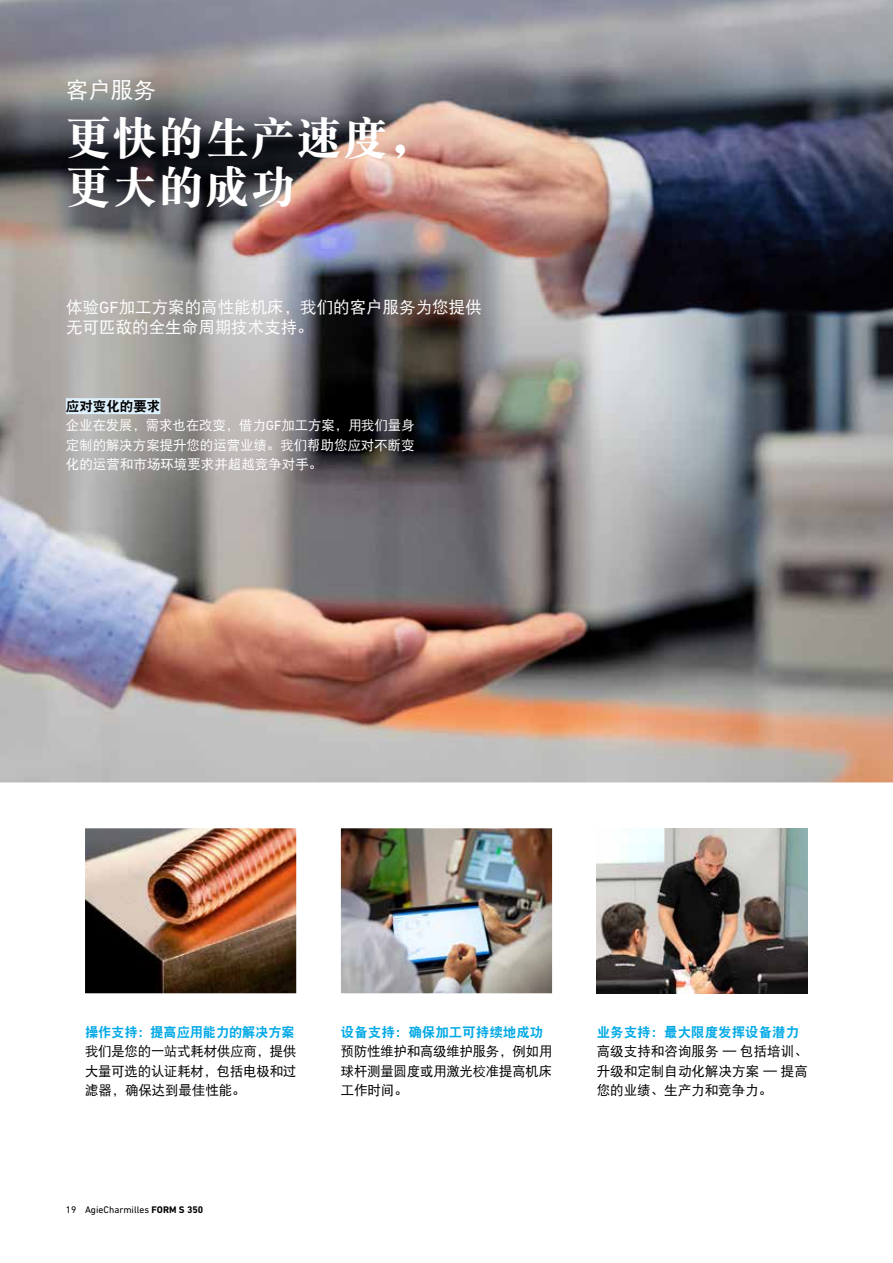
<style>
.page{position:relative;width:893px;height:1263px;background:#fff}
.page>*{position:absolute;margin:0;border:0;box-sizing:border-box;transform-origin:0 0}
.t1{font:45px/48.9px "DFP Song W9";letter-spacing:.025em;color:#fff}
.t2{font:22.5px "DFP Hei W5";color:#fff}
.t3{font:16.5px/19.5px "DFP Hei W5";color:#fff}
.t4{font:13.5px/19.5px "DFP Hei W5";letter-spacing:-.015em;color:#000;text-align:justify}
.t5{font:13.5px/19.5px "DFP Hei W5";letter-spacing:-.005em;color:#fff;text-align:justify}
.t6{font:13.5px "DFP Hei W9";color:#00a9e6}
.t7{font:13.5px "DFP Hei W9";color:#000}
.t8{font:9.75px "DIN Next W1 G";color:#000}
.s1{font-family:"DIN Next W1 G"}
.s2{font-weight:700}
</style>
<div class="page">
<img style="left:0;top:0;width:893px;height:782px">
<img style="left:85px;top:828px;width:211px;height:165px">
<img style="left:341px;top:828px;width:211px;height:165px">
<img style="left:597px;top:828px;width:211px;height:165px">
<div style="left:66px;top:398px;width:94px;height:16px;background:#ddeffb"></div>
<h2 class="t2" style="left:66px;top:78px;width:91px">客户服务</h2>
<h1 class="t1" style="left:66px;top:114px;width:369px">更快的生产速度，更大的成功</h1>
<p class="t3" style="left:66px;top:297px;width:417px">体验<span class="s1">GF</span>加工方案的高性能机床，我们的客户服务为您提供无可匹敌的全生命周期技术支持。</p>
<p class="t7" style="left:66px;top:399px;width:96px">应对变化的要求</p>
<p class="t5" style="left:66px;top:416px;width:350px">企业在发展，需求也在改变，借力<span class="s1">GF</span>加工方案，用我们量身定制的解决方案提升您的运营业绩。我们帮助您应对不断变化的运营和市场环境要求并超越竞争对手。</p>
<p class="t6" style="left:85px;top:1025px;width:211px">操作支持：提高应用能力的解决方案</p>
<p class="t4" style="left:85px;top:1042px;width:213px">我们是您的一站式耗材供应商，提供大量可选的认证耗材，包括电极和过滤器，确保达到最佳性能。</p>
<p class="t8" style="left:66px;top:1204px;width:139px">19 AgieCharmilles <span class="s2">FORM S 350</span></p>
<p class="t6" style="left:341px;top:1025px;width:204px">设备支持：确保加工可持续地成功</p>
<p class="t4" style="left:341px;top:1042px;width:213px">预防性维护和高级维护服务，例如用球杆测量圆度或用激光校准提高机床工作时间。</p>
<p class="t6" style="left:597px;top:1025px;width:204px">业务支持：最大限度发挥设备潜力</p>
<p class="t4" style="left:597px;top:1042px;width:213px">高级支持和咨询服务 — 包括培训、升级和定制自动化解决方案 — 提高您的业绩、生产力和竞争力。</p>
</div>
